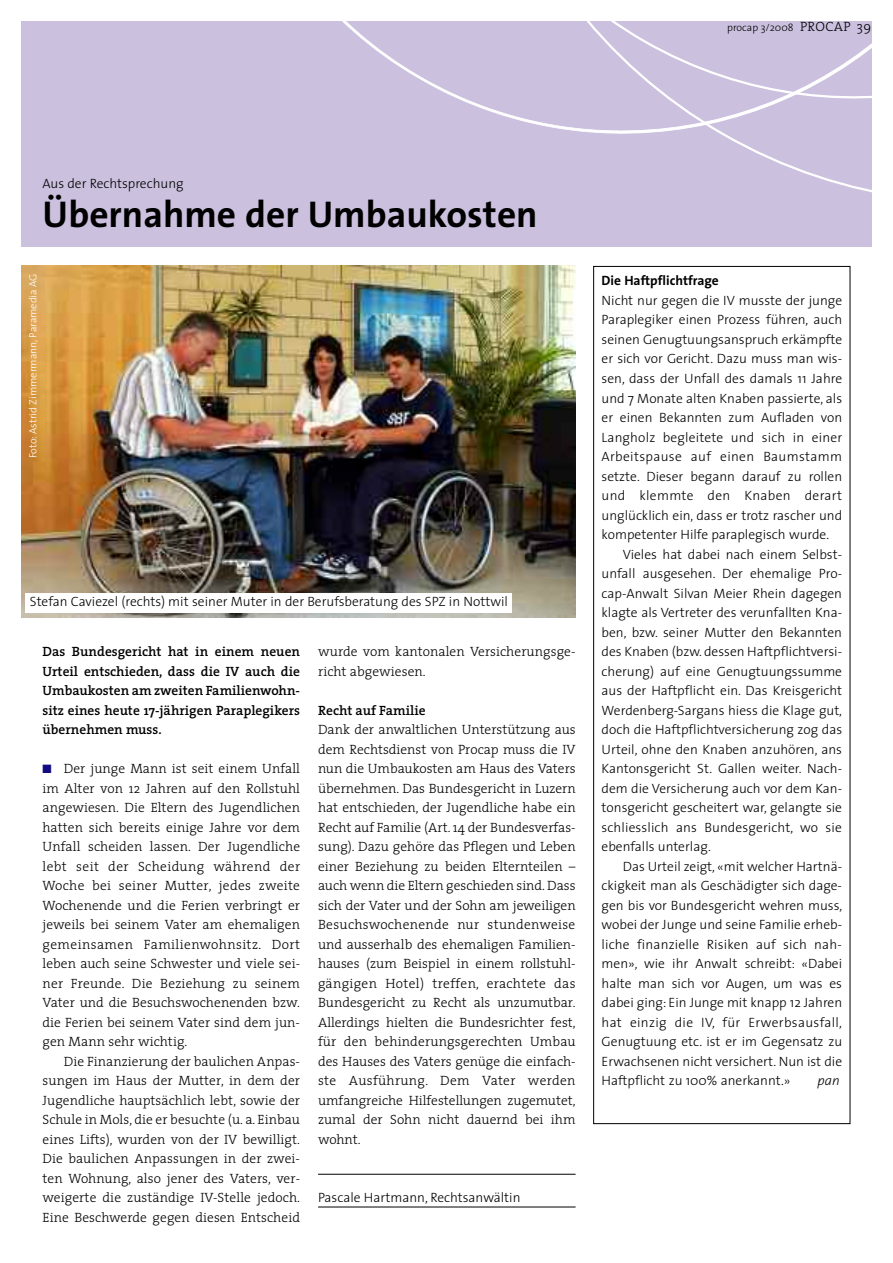
<style>
.page{position:relative;width:893px;height:1263px;background:#fff}
.page>*{position:absolute;margin:0;border:0;box-sizing:border-box;transform-origin:0 0}
.t1{font:700 37.5px "The Sans";color:#000}
.t2{font:300 13.5px/19.5px "The Serif";letter-spacing:.005em;color:#000;text-align:justify}
.t3{font:300 13.5px "The Sans";color:#000}
.t4{font:600 13.5px/19.5px "The Serif";color:#000;text-align:justify}
.t5{font:300 13.5px "The Sans";letter-spacing:.025em;color:#000}
.t6{font:700 13.5px "The Sans";color:#000}
.t7{font:italic 300 13.5px "The Sans";color:#000}
.t8{font:300 10.5px "The Sans";color:#fff}
.t9{font:300 10.5px "The Sans";color:#000}
.s1{font-family:"The Serif";font-size:13.5px}
.s2{color:#120b81}
</style>
<div class="page">
<div style="left:21px;top:21px;width:851px;height:225px;background:#cbc0de"></div>
<img style="left:21px;top:266px;width:555px;height:351px">
<hr style="left:318px;top:1174px;width:258px;height:1px;background:#000">
<hr style="left:318px;top:1207px;width:258px;height:1px;background:#000">
<div style="left:26px;top:593px;width:486px;height:20px;background:#fff"></div>
<img style="left:280px;top:281px;width:571px;height:43px">
<svg style="left:69px;top:246px;width:782px;height:35px"></svg>
<svg style="left:277px;top:21px;width:595px;height:232px"></svg>
<p class="t3" style="left:43px;top:178px;width:143px">Aus der Rechtsprechung</p>
<h1 class="t1" style="left:43px;top:200px;width:497px">Übernahme der Umbaukosten</h1>
<p class="t9" style="left:727px;top:23px;width:146px">procap 3/2008 <span class="s1">PROCAP 39</span></p>
<p class="t8" style="left:29px;top:458px;width:186px;rotate:-90deg">Foto: Astrid Zimmermann, Paramedia AG</p>
<p class="t6" style="left:602px;top:276px;width:119px">Die Haftpflichtfrage</p>
<p class="t3" style="left:602px;top:295px;width:242px">Nicht nur gegen die IV musste der junge</p>
<p class="t3" style="left:602px;top:315px;width:242px">Paraplegiker einen Prozess führen, auch</p>
<p class="t3" style="left:602px;top:334px;width:242px">seinen Genugtuungsanspruch erkämpfte</p>
<p class="t3" style="left:602px;top:354px;width:242px">er sich vor Gericht. Dazu muss man wis-</p>
<p class="t3" style="left:602px;top:373px;width:242px">sen, dass der Unfall des damals 11 Jahre</p>
<p class="t3" style="left:602px;top:393px;width:242px">und 7 Monate alten Knaben passierte, als</p>
<p class="t3" style="left:602px;top:412px;width:242px">er einen Bekannten zum Aufladen von</p>
<p class="t3" style="left:602px;top:432px;width:242px">Langholz begleitete und sich in einer</p>
<p class="t5" style="left:602px;top:451px;width:242px">Arbeitspause auf einen Baumstamm</p>
<p class="t3" style="left:602px;top:471px;width:242px">setzte. Dieser begann darauf zu rollen</p>
<p class="t5" style="left:602px;top:490px;width:242px">und klemmte den Knaben derart</p>
<p class="t3" style="left:602px;top:510px;width:242px">unglücklich ein, dass er trotz rascher und</p>
<p class="t3" style="left:602px;top:529px;width:229px">kompetenter Hilfe paraplegisch wurde.</p>
<p class="t3" style="left:623px;top:549px;width:221px">Vieles hat dabei nach einem Selbst-</p>
<p class="t3" style="left:602px;top:568px;width:242px">unfall ausgesehen. Der ehemalige Pro-</p>
<p class="t3" style="left:602px;top:588px;width:242px">cap-Anwalt Silvan Meier Rhein dagegen</p>
<p class="t3" style="left:602px;top:607px;width:242px">klagte als Vertreter des verunfallten Kna-</p>
<p class="t3" style="left:602px;top:627px;width:242px">ben, bzw. seiner Mutter den Bekannten</p>
<p class="t3" style="left:602px;top:646px;width:242px">des Knaben (bzw. dessen Haftpflichtversi-</p>
<p class="t3" style="left:602px;top:666px;width:242px">cherung) auf eine Genugtuungssumme</p>
<p class="t3" style="left:602px;top:685px;width:242px">aus der Haftpflicht ein. Das Kreisgericht</p>
<p class="t3" style="left:602px;top:705px;width:242px">Werdenberg-Sargans hiess die Klage gut,</p>
<p class="t3" style="left:602px;top:724px;width:242px">doch die Haftpflichtversicherung zog das</p>
<p class="t3" style="left:602px;top:744px;width:242px">Urteil, ohne den Knaben anzuhören, ans</p>
<p class="t3" style="left:602px;top:763px;width:242px">Kantonsgericht St. Gallen weiter. Nach-</p>
<p class="t3" style="left:602px;top:783px;width:242px">dem die Versicherung auch vor dem Kan-</p>
<p class="t3" style="left:602px;top:802px;width:242px">tonsgericht gescheitert war, gelangte sie</p>
<p class="t3" style="left:602px;top:822px;width:242px">schliesslich ans Bundesgericht, wo sie</p>
<p class="t3" style="left:602px;top:841px;width:111px">ebenfalls unterlag.</p>
<p class="t3" style="left:623px;top:861px;width:221px">Das Urteil zeigt, «mit welcher Hartnä-</p>
<p class="t3" style="left:602px;top:880px;width:242px">ckigkeit man als Geschädigter sich dage-</p>
<p class="t3" style="left:602px;top:900px;width:242px">gen bis vor Bundesgericht wehren muss,</p>
<p class="t3" style="left:602px;top:919px;width:242px">wobei der Junge und seine Familie erheb-</p>
<p class="t3" style="left:602px;top:939px;width:242px">liche finanzielle Risiken auf sich nah-</p>
<p class="t3" style="left:602px;top:958px;width:242px">men», wie ihr Anwalt schreibt: «Dabei</p>
<p class="t3" style="left:602px;top:978px;width:242px">halte man sich vor Augen, um was es</p>
<p class="t3" style="left:602px;top:997px;width:242px">dabei ging: Ein Junge mit knapp 12 Jahren</p>
<p class="t5" style="left:602px;top:1017px;width:242px">hat einzig die IV, für Erwerbsausfall,</p>
<p class="t3" style="left:602px;top:1036px;width:242px">Genugtuung etc. ist er im Gegensatz zu</p>
<p class="t3" style="left:602px;top:1056px;width:242px">Erwachsenen nicht versichert. Nun ist die</p>
<p class="t3" style="left:602px;top:1075px;width:190px">Haftpflicht zu 100% anerkannt.»</p>
<p class="t7" style="left:818px;top:1075px;width:24px">pan</p>
<p class="t3" style="left:30px;top:596px;width:479px">Stefan Caviezel (rechts) mit seiner Muter in der Berufsberatung des SPZ in Nottwil</p>
<p class="t4" style="left:43px;top:643px;width:259px">Das Bundesgericht hat in einem neuen Urteil entschieden, dass die IV auch die Umbaukosten am zweiten Familienwohn&shy;sitz eines heute 17-jährigen Paraplegikers übernehmen muss.</p>
<p class="t2" style="left:43px;top:760px;width:259px"><span class="s2">■</span> Der junge Mann ist seit einem Unfall im Alter von 12 Jahren auf den Rollstuhl angewiesen. Die Eltern des Jugendlichen hatten sich bereits einige Jahre vor dem Unfall scheiden lassen. Der Jugendliche lebt seit der Scheidung während der Woche bei seiner Mutter, jedes zweite Wochenende und die Ferien verbringt er jeweils bei seinem Vater am ehemaligen gemeinsamen Familienwohnsitz. Dort leben auch seine Schwester und viele sei&shy;ner Freunde. Die Beziehung zu seinem Vater und die Besuchswochenenden bzw. die Ferien bei seinem Vater sind dem jun&shy;gen Mann sehr wichtig.</p>
<p class="t2" style="left:43px;top:1053px;width:259px;text-indent:21px">Die Finanzierung der baulichen Anpas&shy;sungen im Haus der Mutter, in dem der Jugendliche hauptsächlich lebt, sowie der Schule in Mols, die er besuchte (u. a. Einbau eines Lifts), wurden von der IV bewilligt.<br>Die baulichen Anpassungen in der zwei&shy;ten Wohnung, also jener des Vaters, ver&shy;weigerte die zuständige IV-Stelle jedoch.<br>Eine Beschwerde gegen diesen Entscheid</p>
<p class="t2" style="left:318px;top:643px;width:259px">wurde vom kantonalen Versicherungsge&shy;richt abgewiesen.</p>
<p class="t4" style="left:318px;top:702px;width:109px">Recht auf Familie</p>
<p class="t2" style="left:318px;top:721px;width:259px">Dank der anwaltlichen Unterstützung aus dem Rechtsdienst von Procap muss die IV nun die Umbaukosten am Haus des Vaters übernehmen. Das Bundesgericht in Luzern hat entschieden, der Jugendliche habe ein Recht auf Familie (Art. 14 der Bundesverfas&shy;sung). Dazu gehöre das Pflegen und Leben einer Beziehung zu beiden Elternteilen – auch wenn die Eltern geschieden sind. Dass sich der Vater und der Sohn am jeweiligen Besuchswochenende nur stundenweise und ausserhalb des ehemaligen Familien&shy;hauses (zum Beispiel in einem rollstuhl&shy;gängigen Hotel) treffen, erachtete das Bundesgericht zu Recht als unzumutbar.<br>Allerdings hielten die Bundesrichter fest, für den behinderungsgerechten Umbau des Hauses des Vaters genüge die einfach&shy;ste Ausführung. Dem Vater werden umfangreiche Hilfestellungen zugemutet, zumal der Sohn nicht dauernd bei ihm wohnt.</p>
<p class="t3" style="left:318px;top:1192px;width:204px">Pascale Hartmann, Rechtsanwältin</p>
</div>
